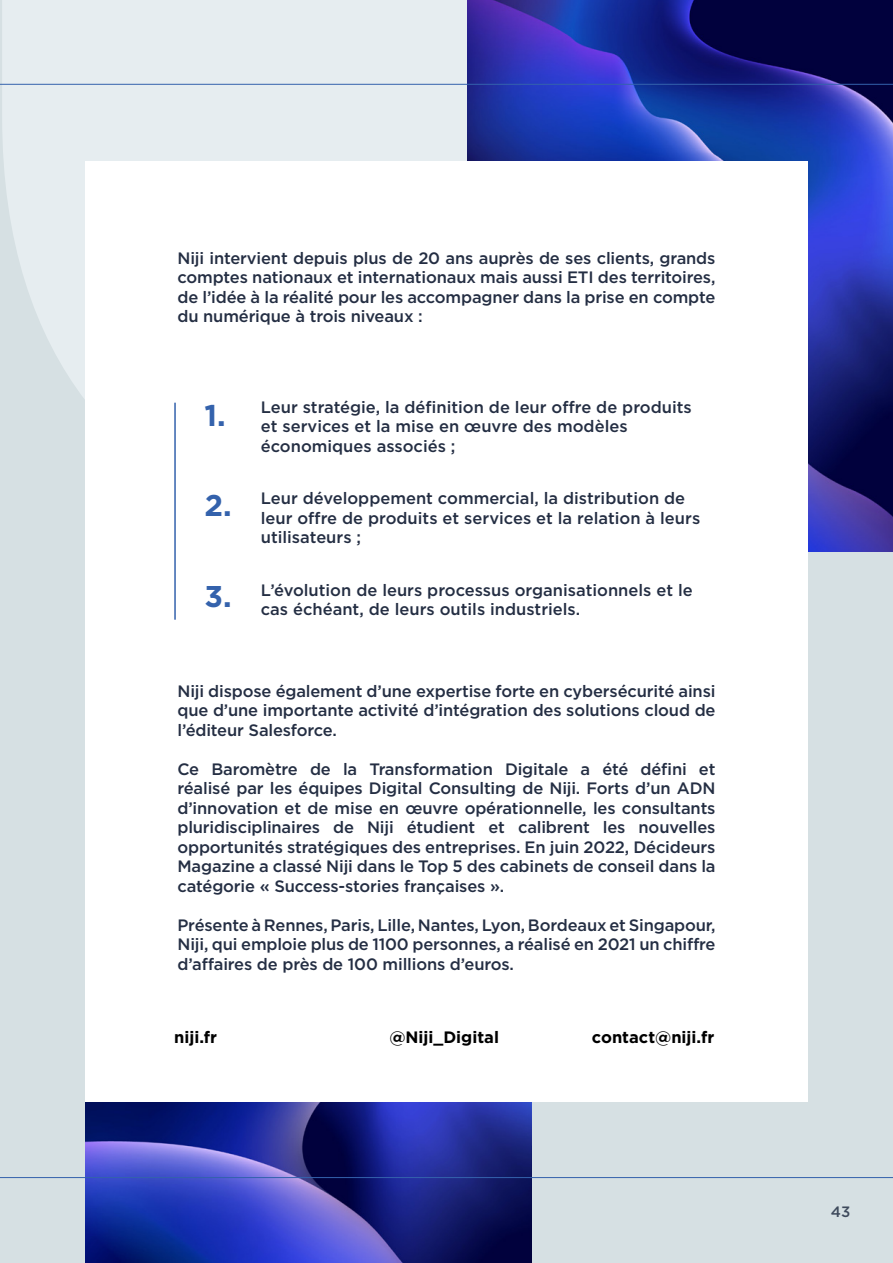
<style>
.page{position:relative;width:893px;height:1263px;background:#d6e0e3}
.page>*{position:absolute;margin:0;border:0;box-sizing:border-box;transform-origin:0 0}
.t1{font:700 30px "Gotham";color:#3462ac}
.t2{font:500 16.5px/19.5px "Gotham";letter-spacing:-.005em;color:#242e43;text-align:justify}
.t3{font:700 16.5px "Gotham";color:#000}
.t4{font:500 15px "Gotham";color:#3e4a5c}
</style>
<div class="page">
<svg style="left:2px;top:0;width:466px;height:399px;fill:#e6edf0"></svg>
<img style="left:468px;top:0;width:425px;height:551px">
<img style="left:85px;top:1102px;width:446px;height:161px">
<div style="left:85px;top:161px;width:723px;height:941px;background:#fff"></div>
<hr style="left:174px;top:403px;width:2px;height:217px;background:#3462ac">
<hr style="left:0;top:1177px;width:893px;height:1px;background:#3462ac">
<hr style="left:0;top:84px;width:893px;height:1px;background:#3462ac">
<p class="t2" style="left:177px;top:248px;width:540px">Niji intervient depuis plus de 20 ans auprès de ses clients, grands comptes nationaux et internationaux mais aussi ETI des territoires, de l’idée à la réalité pour les accompagner dans la prise en compte du numérique à trois niveaux :</p>
<h1 class="t1" style="left:204px;top:395px;width:23px">1.</h1>
<h1 class="t1" style="left:204px;top:485px;width:29px">2.</h1>
<h1 class="t1" style="left:204px;top:577px;width:29px">3.</h1>
<p class="t2" style="left:261px;top:397px;width:432px;text-align:left">Leur stratégie, la définition de leur offre de produits et services et la mise en œuvre des modèles économiques associés ;</p>
<p class="t2" style="left:261px;top:488px;width:441px;text-align:left">Leur développement commercial, la distribution de leur offre de produits et services et la relation à leurs utilisateurs ;</p>
<p class="t2" style="left:261px;top:580px;width:433px">L’évolution de leurs processus organisationnels et le cas échéant, de leurs outils industriels.</p>
<p class="t2" style="left:177px;top:681px;width:540px">Niji dispose également d’une expertise forte en cybersécurité ainsi que d’une importante activité d’intégration des solutions cloud de l’éditeur Salesforce.</p>
<p class="t2" style="left:177px;top:759px;width:540px">Ce Baromètre de la Transformation Digitale a été défini et réalisé par les équipes Digital Consulting de Niji. Forts d’un ADN d’innovation et de mise en œuvre opérationnelle, les consultants pluridisciplinaires de Niji étudient et calibrent les nouvelles opportunités stratégiques des entreprises. En juin 2022, Décideurs Magazine a classé Niji dans le Top 5 des cabinets de conseil dans la catégorie « Success-stories françaises ».</p>
<p class="t2" style="left:177px;top:915px;width:540px">Présente à Rennes, Paris, Lille, Nantes, Lyon, Bordeaux et Singapour, Niji, qui emploie plus de 1100 personnes, a réalisé en 2021 un chiffre d’affaires de près de 100 millions d’euros.</p>
<p class="t3" style="left:174px;top:1026px;width:44px">niji.fr</p>
<p class="t3" style="left:389px;top:1026px;width:111px">@Niji_Digital</p>
<p class="t3" style="left:592px;top:1026px;width:124px">contact@niji.fr</p>
<p class="t4" style="left:831px;top:1202px;width:21px">43</p>
</div>
